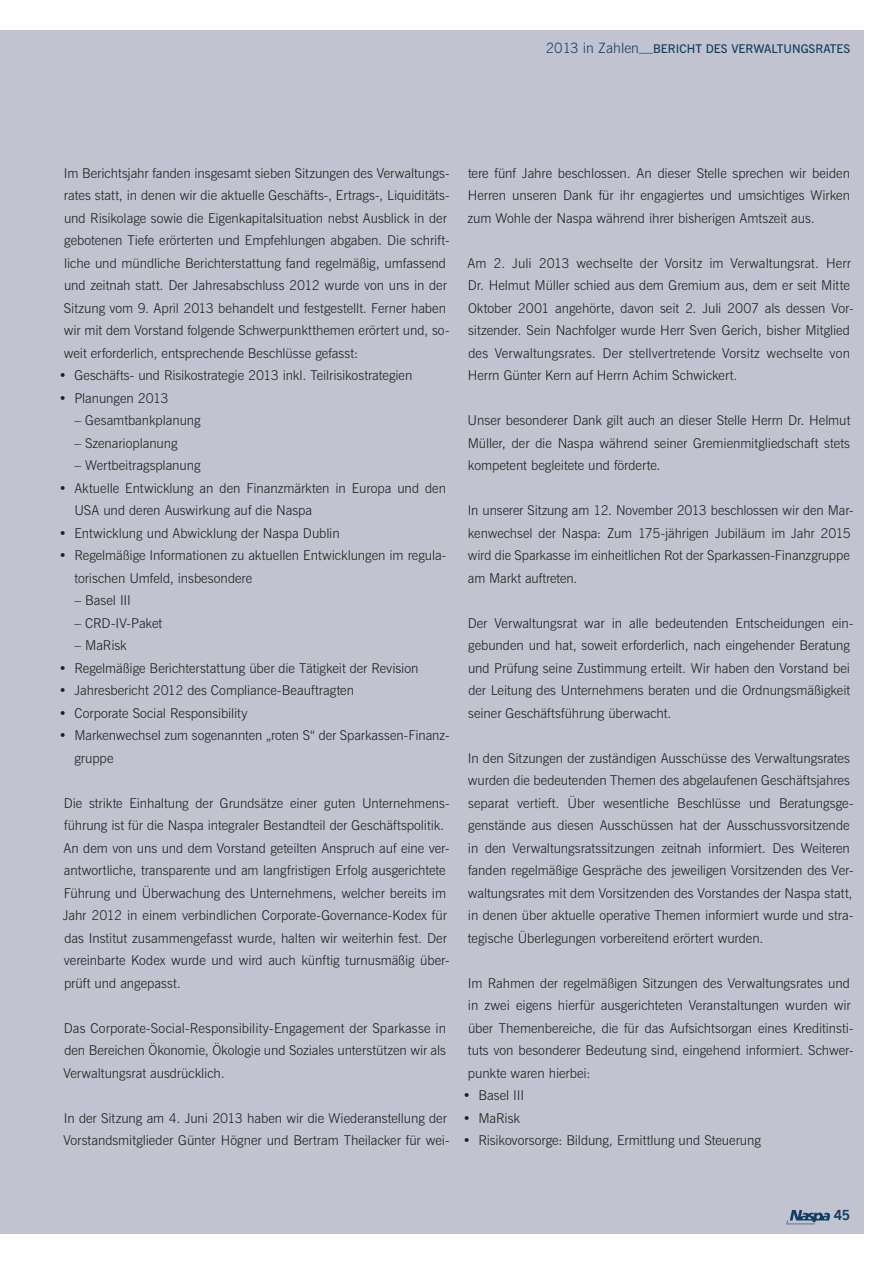
<style>
.page{position:relative;width:893px;height:1263px;background:#fff}
.page>*{position:absolute;margin:0;border:0;box-sizing:border-box;transform-origin:0 0}
.t1{font:300 14.25px "News Gothic BT";color:#113f64}
.t2{font:300 13.5px/22.5px "News Gothic BT";color:#231f20}
.t3{font:700 13.5px "News Gothic";color:#113f64}
.t4{font:600 12px "News Gothic BT";color:#113f64}
.s1{font-weight:600;font-size:12px}
</style>
<div class="page">
<div style="left:0;top:30px;width:863px;height:1203px;background:#c2c3d0"></div>
<svg style="left:786px;top:1210px;width:44px;height:14px"></svg>
<p class="t1" style="left:546px;top:40px;width:115px">2013 in Zahlen—<span class="s1">BERIC</span></p>
<p class="t4" style="left:687px;top:42px;width:27px">HT DES</p>
<p class="t4" style="left:731px;top:42px;width:17px">VERW</p>
<p class="t4" style="left:764px;top:42px;width:45px">ALTUNGSR</p>
<p class="t4" style="left:823px;top:42px;width:21px">ATES</p>
<p class="t2" style="left:64px;top:161px;width:387px">Im Berichtsjahr fanden insgesamt sieben Sitzungen des Verwaltungs&shy;rates statt, in denen wir die aktuelle Geschäfts-, Ertrags-, Liquiditäts&shy;und Risikolage sowie die Eigenkapitalsituation nebst Ausblick in der gebotenen Tiefe erörterten und Empfehlungen abgaben. Die schrift&shy;liche und mündliche Berichterstattung fand regelmäßig, umfassend und zeitnah statt. Der Jahresabschluss 2012 wurde von uns in der Sitzung vom 9. April 2013 behandelt und festgestellt. Ferner haben wir mit dem Vorstand folgende Schwerpunktthemen erörtert und, so&shy;weit erforderlich, entsprechende Beschlüsse gefasst:</p>
<p class="t2" style="left:59px;top:364px;width:355px">• Geschäfts- und Risikostrategie 2013 inkl. Teilrisikostrategien</p>
<p class="t2" style="left:59px;top:386px;width:111px">• Planungen 2013</p>
<p class="t2" style="left:74px;top:409px;width:128px">– Gesamtbankplanung</p>
<p class="t2" style="left:74px;top:431px;width:105px">– Szenarioplanung</p>
<p class="t2" style="left:74px;top:454px;width:128px">– Wertbeitragsplanung</p>
<p class="t2" style="left:74px;top:476px;width:373px;text-indent:-16px">• Aktuelle Entwicklung an den Finanzmärkten in Europa und den<br>USA und deren Auswirkung auf die Naspa</p>
<p class="t2" style="left:59px;top:521px;width:282px">• Entwicklung und Abwicklung der Naspa Dublin</p>
<p class="t2" style="left:74px;top:544px;width:373px;text-indent:-16px">• Regelmäßige Informationen zu aktuellen Entwicklungen im regula&shy;torischen Umfeld, insbesondere</p>
<p class="t2" style="left:74px;top:589px;width:58px">– Basel III</p>
<p class="t2" style="left:74px;top:611px;width:89px">– CRD-IV-Paket</p>
<p class="t2" style="left:74px;top:634px;width:54px">– MaRisk</p>
<p class="t2" style="left:59px;top:656px;width:361px">• Regelmäßige Berichterstattung über die Tätigkeit der Revision</p>
<p class="t2" style="left:59px;top:679px;width:297px">• Jahresbericht 2012 des Compliance-Beauftragten</p>
<p class="t2" style="left:59px;top:701px;width:190px">• Corporate Social Responsibility</p>
<p class="t2" style="left:74px;top:724px;width:376px;text-indent:-16px">• Markenwechsel zum sogenannten „roten S“ der Sparkassen-Finanz&shy;gruppe</p>
<p class="t2" style="left:63px;top:791px;width:388px">Die strikte Einhaltung der Grundsätze einer guten Unternehmens&shy;führung ist für die Naspa integraler Bestandteil der Geschäftspolitik.<br>An dem von uns und dem Vorstand geteilten Anspruch auf eine ver&shy;antwortliche, transparente und am langfristigen Erfolg ausgerichtete Führung und Überwachung des Unternehmens, welcher bereits im Jahr 2012 in einem verbindlichen Corporate-Governance-Kodex für das Institut zusammengefasst wurde, halten wir weiterhin fest. Der vereinbarte Kodex wurde und wird auch künftig turnusmäßig über&shy;prüft und angepasst.</p>
<p class="t2" style="left:63px;top:1016px;width:384px;text-align:justify">Das Corporate-Social-Responsibility-Engagement der Sparkasse in den Bereichen Ökonomie, Ökologie und Soziales unterstützen wir als Verwaltungsrat ausdrücklich.</p>
<p class="t2" style="left:63px;top:1106px;width:388px">In der Sitzung am 4. Juni 2013 haben wir die Wiederanstellung der<br>Vorstandsmitglieder Günter Högner und Bertram Theilacker für wei-</p>
<p class="t2" style="left:467px;top:161px;width:384px;text-align:justify">tere fünf Jahre beschlossen. An dieser Stelle sprechen wir beiden Herren unseren Dank für ihr engagiertes und umsichtiges Wirken zum Wohle der Naspa während ihrer bisherigen Amtszeit aus.</p>
<p class="t2" style="left:468px;top:251px;width:387px">Am 2. Juli 2013 wechselte der Vorsitz im Verwaltungsrat. Herr Dr. Helmut Müller schied aus dem Gremium aus, dem er seit Mitte Oktober 2001 angehörte, davon seit 2. Juli 2007 als dessen Vor&shy;sitzender. Sein Nachfolger wurde Herr Sven Gerich, bisher Mitglied des Verwaltungsrates. Der stellvertretende Vorsitz wechselte von Herrn Günter Kern auf Herrn Achim Schwickert.</p>
<p class="t2" style="left:468px;top:409px;width:384px;text-align:justify">Unser besonderer Dank gilt auch an dieser Stelle Herrn Dr. Helmut Müller, der die Naspa während seiner Gremienmitgliedschaft stets kompetent begleitete und förderte.</p>
<p class="t2" style="left:468px;top:499px;width:387px">In unserer Sitzung am 12. November 2013 beschlossen wir den Mar&shy;kenwechsel der Naspa: Zum 175-jährigen Jubiläum im Jahr 2015 wird die Sparkasse im einheitlichen Rot der Sparkassen-Finanzgruppe am Markt auftreten.</p>
<p class="t2" style="left:468px;top:611px;width:387px">Der Verwaltungsrat war in alle bedeutenden Entscheidungen ein&shy;gebunden und hat, soweit erforderlich, nach eingehender Beratung und Prüfung seine Zustimmung erteilt. Wir haben den Vorstand bei der Leitung des Unternehmens beraten und die Ordnungsmäßigkeit seiner Geschäftsführung überwacht.</p>
<p class="t2" style="left:468px;top:746px;width:387px">In den Sitzungen der zuständigen Ausschüsse des Verwaltungsrates wurden die bedeutenden Themen des abgelaufenen Geschäftsjahres separat vertieft. Über wesentliche Beschlüsse und Beratungsge&shy;genstände aus diesen Ausschüssen hat der Ausschussvorsitzende in den Verwaltungsratssitzungen zeitnah informiert. Des Weiteren fanden regelmäßige Gespräche des jeweiligen Vorsitzenden des Ver&shy;waltungsrates mit dem Vorsitzenden des Vorstandes der Naspa statt, in denen über aktuelle operative Themen informiert wurde und stra&shy;tegische Überlegungen vorbereitend erörtert wurden.</p>
<p class="t2" style="left:468px;top:971px;width:387px">Im Rahmen der regelmäßigen Sitzungen des Verwaltungsrates und in zwei eigens hierfür ausgerichteten Veranstaltungen wurden wir über Themenbereiche, die für das Aufsichtsorgan eines Kreditinsti&shy;tuts von besonderer Bedeutung sind, eingehend informiert. Schwer&shy;punkte waren hierbei:</p>
<p class="t2" style="left:463px;top:1084px;width:63px">• Basel III</p>
<p class="t2" style="left:463px;top:1106px;width:59px">• MaRisk</p>
<p class="t2" style="left:463px;top:1129px;width:300px">• Risikovorsorge: Bildung, Ermittlung und Steuerung</p>
<p class="t3" style="left:834px;top:1207px;width:18px">45</p>
</div>
